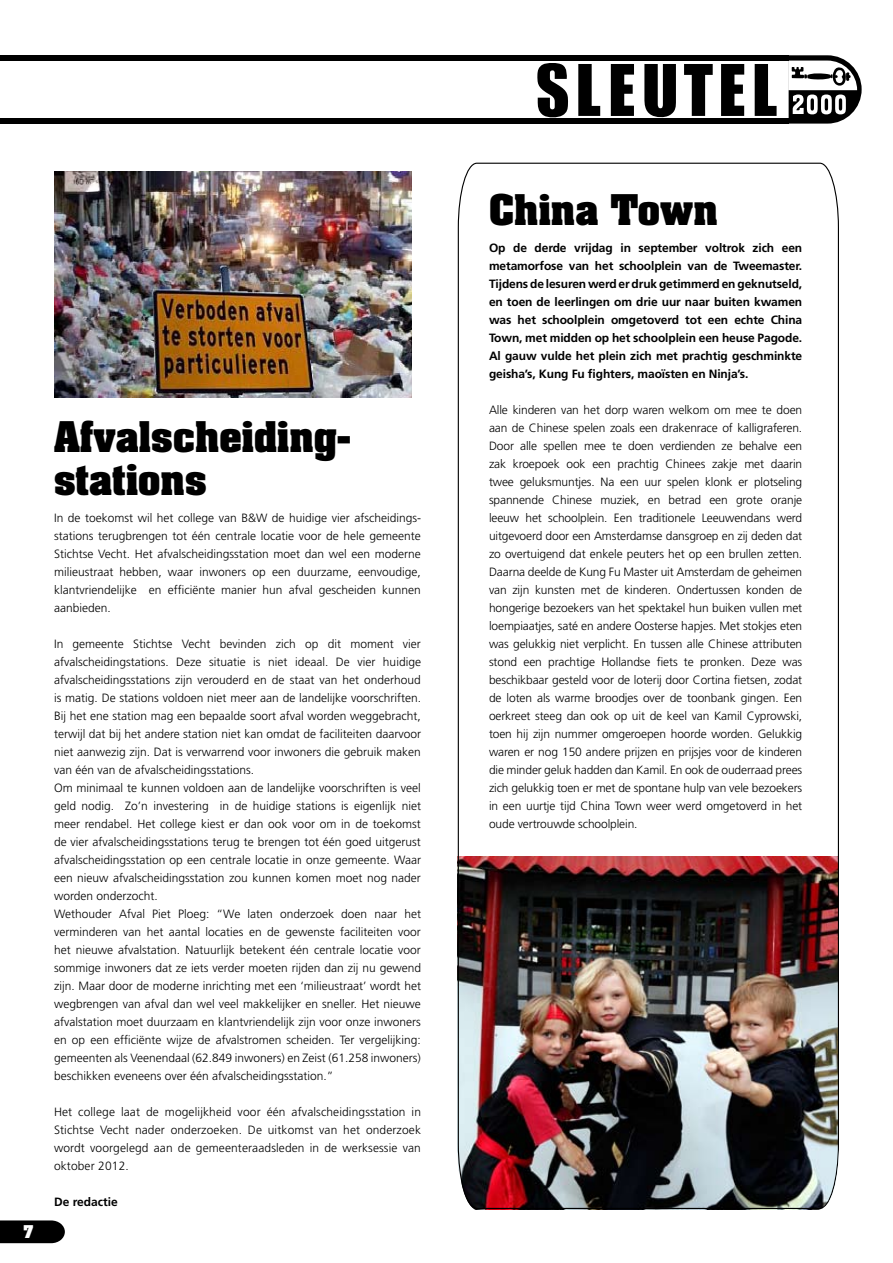
<style>
.page{position:relative;width:893px;height:1263px;background:#fff}
.page>*{position:absolute;margin:0;border:0;box-sizing:border-box;transform-origin:0 0}
.t1{font:700 36px/43.5px "Aachen";color:#000}
.t2{font:700 15px "Aachen";color:#fff}
.t3{font:300 12px/18px "Frutiger";color:#000;text-align:justify}
.t4{font:700 12px/18px "Frutiger CE";letter-spacing:-.01em;color:#000;text-align:justify}
</style>
<div class="page">
<svg style="left:788px;top:55px;width:74px;height:69px"></svg>
<div style="left:0;top:118px;width:789px;height:6px;background:#000"></div>
<svg style="left:537px;top:63px;width:31px;height:55px"></svg>
<svg style="left:578px;top:64px;width:22px;height:52px"></svg>
<svg style="left:611px;top:64px;width:23px;height:52px"></svg>
<svg style="left:644px;top:64px;width:32px;height:54px"></svg>
<svg style="left:684px;top:64px;width:29px;height:52px"></svg>
<svg style="left:721px;top:64px;width:23px;height:52px"></svg>
<svg style="left:755px;top:64px;width:22px;height:52px"></svg>
<div style="left:0;top:55px;width:789px;height:6px;background:#000"></div>
<svg style="left:0;top:1220px;width:65px;height:23px"></svg>
<img style="left:54px;top:172px;width:357px;height:225px">
<img style="left:457px;top:162px;width:382px;height:1047px">
<svg style="left:796px;top:1148px;width:43px;height:62px"></svg>
<svg style="left:457px;top:1153px;width:29px;height:57px"></svg>
<p class="t2" style="left:23px;top:1221px;width:11px">7</p>
<h1 class="t1" style="left:54px;top:414px;width:297px">Afvalscheiding&shy;stations</h1>
<p class="t3" style="left:54px;top:509px;width:368px">In de toekomst wil het college van B&amp;W de huidige vier afscheidings&shy;stations terugbrengen tot één centrale locatie voor de hele gemeente Stichtse Vecht. Het afvalscheidingsstation moet dan wel een moderne milieustraat hebben, waar inwoners op een duurzame, eenvoudige, klantvriendelijke en efficiënte manier hun afval gescheiden kunnen aanbieden.</p>
<p class="t3" style="left:54px;top:635px;width:368px;text-align:left">In gemeente Stichtse Vecht bevinden zich op dit moment vier afvalscheidingstations. Deze situatie is niet ideaal. De vier huidige afvalscheidingsstations zijn verouderd en de staat van het onderhoud is matig. De stations voldoen niet meer aan de landelijke voorschriften.<br>Bij het ene station mag een bepaalde soort afval worden weggebracht, terwijl dat bij het andere station niet kan omdat de faciliteiten daarvoor niet aanwezig zijn. Dat is verwarrend voor inwoners die gebruik maken van één van de afvalscheidingsstations.<br>Om minimaal te kunnen voldoen aan de landelijke voorschriften is veel geld nodig. Zo’n investering in de huidige stations is eigenlijk niet meer rendabel. Het college kiest er dan ook voor om in de toekomst de vier afvalscheidingsstations terug te brengen tot één goed uitgerust afvalscheidingsstation op een centrale locatie in onze gemeente. Waar een nieuw afvalscheidingsstation zou kunnen komen moet nog nader worden onderzocht.<br>Wethouder Afval Piet Ploeg: “We laten onderzoek doen naar het verminderen van het aantal locaties en de gewenste faciliteiten voor het nieuwe afvalstation. Natuurlijk betekent één centrale locatie voor sommige inwoners dat ze iets verder moeten rijden dan zij nu gewend zijn. Maar door de moderne inrichting met een ‘milieustraat’ wordt het wegbrengen van afval dan wel veel makkelijker en sneller. Het nieuwe afvalstation moet duurzaam en klantvriendelijk zijn voor onze inwoners en op een efficiënte wijze de afvalstromen scheiden. Ter vergelijking: gemeenten als Veenendaal (62.849 inwoners) en Zeist (61.258 inwoners) beschikken eveneens over één afvalscheidingsstation.”</p>
<p class="t3" style="left:54px;top:1103px;width:368px">Het college laat de mogelijkheid voor één afvalscheidingsstation in Stichtse Vecht nader onderzoeken. De uitkomst van het onderzoek wordt voorgelegd aan de gemeenteraadsleden in de werksessie van oktober 2012.</p>
<p class="t4" style="left:54px;top:1193px;width:65px">De redactie</p>
<h1 class="t1" style="left:489px;top:187px;width:230px">China Town</h1>
<p class="t4" style="left:489px;top:239px;width:315px">Op de derde vrijdag in september voltrok zich een metamorfose van het schoolplein van de Tweemaster.<br>Tijdens de lesuren werd er druk getimmerd en geknutseld, en toen de leerlingen om drie uur naar buiten kwamen was het schoolplein omgetoverd tot een echte China Town, met midden op het schoolplein een heuse Pagode.<br>Al gauw vulde het plein zich met prachtig geschminkte geisha’s, Kung Fu fighters, maoïsten en Ninja’s.</p>
<p class="t3" style="left:489px;top:401px;width:315px">Alle kinderen van het dorp waren welkom om mee te doen aan de Chinese spelen zoals een drakenrace of kalligraferen.<br>Door alle spellen mee te doen verdienden ze behalve een zak kroepoek ook een prachtig Chinees zakje met daarin twee geluksmuntjes. Na een uur spelen klonk er plotseling spannende Chinese muziek, en betrad een grote oranje leeuw het schoolplein. Een traditionele Leeuwendans werd uitgevoerd door een Amsterdamse dansgroep en zij deden dat zo overtuigend dat enkele peuters het op een brullen zetten.<br>Daarna deelde de Kung Fu Master uit Amsterdam de geheimen van zijn kunsten met de kinderen. Ondertussen konden de hongerige bezoekers van het spektakel hun buiken vullen met loempiaatjes, saté en andere Oosterse hapjes. Met stokjes eten was gelukkig niet verplicht. En tussen alle Chinese attributen stond een prachtige Hollandse fiets te pronken. Deze was beschikbaar gesteld voor de loterij door Cortina fietsen, zodat de loten als warme broodjes over de toonbank gingen. Een oerkreet steeg dan ook op uit de keel van Kamil Cyprowski, toen hij zijn nummer omgeroepen hoorde worden. Gelukkig waren er nog 150 andere prijzen en prijsjes voor de kinderen die minder geluk hadden dan Kamil. En ook de ouderraad prees zich gelukkig toen er met de spontane hulp van vele bezoekers in een uurtje tijd China Town weer werd omgetoverd in het oude vertrouwde schoolplein.</p>
</div>
